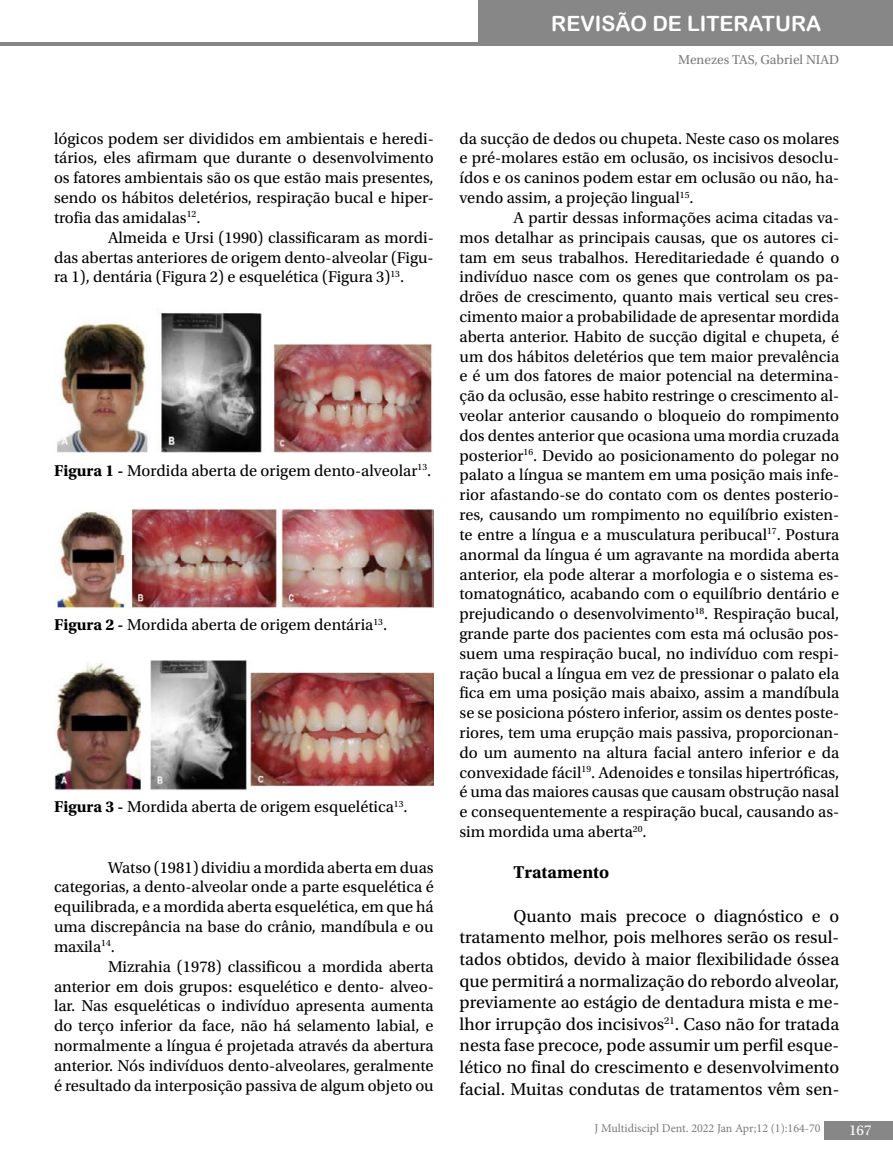
<style>
.page{position:relative;width:893px;height:1159px;background:#fff}
.page>*{position:absolute;margin:0;border:0;box-sizing:border-box;transform-origin:0 0}
.t1{font:21px "Arial Rounded MT Bold";color:#fff}
.t2{font:18px/21.6px "Utopia Std";color:#000;text-align:justify}
.t3{font:700 18px "Utopia Std";color:#000}
.t4{font:16.5px/19.8px "Utopia Std";color:#000;text-align:justify}
.t5{font:15px "Utopia Std";color:#fff}
.t6{font:13.5px "Utopia Std";color:#797a7c}
.t7{font:12px "Minion Pro";color:#797a7c}
.s1{font-weight:700}
</style>
<div class="page">
<div style="left:825px;top:1120px;width:68px;height:19px;background:#878787"></div>
<hr style="left:0;top:42px;width:893px;height:4px;background:#878787">
<img style="left:57px;top:312px;width:375px;height:141px">
<img style="left:54px;top:508px;width:380px;height:101px">
<img style="left:54px;top:660px;width:380px;height:130px">
<div style="left:479px;top:0;width:414px;height:43px;background:#878787"></div>
<p class="t1" style="left:551px;top:11px;width:271px">REVISÃO DE LITERATURA</p>
<p class="t6" style="left:678px;top:52px;width:162px">Menezes TAS, Gabriel NIAD</p>
<p class="t4" style="left:54px;top:129px;width:381px">lógicos podem ser divididos em ambientais e heredi&shy;tários, eles afirmam que durante o desenvolvimento os fatores ambientais são os que estão mais presentes, sendo os hábitos deletérios, respiração bucal e hiper&shy;trofia das amidalas<sup>12</sup>.</p>
<p class="t4" style="left:54px;top:228px;width:381px;text-indent:54px">Almeida e Ursi (1990) classificaram as mordi&shy;das abertas anteriores de origem dento-alveolar (Figu&shy;ra 1), dentária (Figura 2) e esquelética (Figura 3)<sup>13</sup>.</p>
<p class="t4" style="left:54px;top:460px;width:378px"><span class="s1">Figura 1 -</span> Mordida aberta de origem dento-alveolar<sup>13</sup>.</p>
<p class="t4" style="left:54px;top:615px;width:334px"><span class="s1">Figura 2 -</span> Mordida aberta de origem dentária<sup>13</sup>.</p>
<p class="t4" style="left:54px;top:797px;width:355px"><span class="s1">Figura 3 -</span> Mordida aberta de origem esquelética<sup>13</sup>.</p>
<p class="t4" style="left:54px;top:857px;width:381px;text-indent:54px">Watso (1981) dividiu a mordida aberta em duas categorias, a dento-alveolar onde a parte esquelética é equilibrada, e a mordida aberta esquelética, em que há uma discrepância na base do crânio, mandíbula e ou maxila<sup>14</sup>.</p>
<p class="t4" style="left:54px;top:956px;width:381px;text-indent:54px">Mizrahia (1978) classificou a mordida aberta anterior em dois grupos: esquelético e dento- alveo&shy;lar. Nas esqueléticas o indivíduo apresenta aumenta do terço inferior da face, não há selamento labial, e normalmente a língua é projetada através da abertura anterior. Nós indivíduos dento-alveolares, geralmente é resultado da interposição passiva de algum objeto ou</p>
<p class="t4" style="left:460px;top:129px;width:381px">da sucção de dedos ou chupeta. Neste caso os molares e pré-molares estão em oclusão, os incisivos desoclu&shy;ídos e os caninos podem estar em oclusão ou não, ha&shy;vendo assim, a projeção lingual<sup>15</sup>.</p>
<p class="t4" style="left:460px;top:208px;width:381px;text-indent:54px">A partir dessas informações acima citadas va&shy;mos detalhar as principais causas, que os autores ci&shy;tam em seus trabalhos. Hereditariedade é quando o indivíduo nasce com os genes que controlam os pa&shy;drões de crescimento, quanto mais vertical seu cres&shy;cimento maior a probabilidade de apresentar mordida aberta anterior. Habito de sucção digital e chupeta, é um dos hábitos deletérios que tem maior prevalência e é um dos fatores de maior potencial na determina&shy;ção da oclusão, esse habito restringe o crescimento al&shy;veolar anterior causando o bloqueio do rompimento dos dentes anterior que ocasiona uma mordia cruzada posterior<sup>16</sup>. Devido ao posicionamento do polegar no palato a língua se mantem em uma posição mais infe&shy;rior afastando-se do contato com os dentes posterio&shy;res, causando um rompimento no equilíbrio existen&shy;te entre a língua e a musculatura peribucal<sup>17</sup>. Postura anormal da língua é um agravante na mordida aberta anterior, ela pode alterar a morfologia e o sistema es&shy;tomatognático, acabando com o equilíbrio dentário e prejudicando o desenvolvimento<sup>18</sup>. Respiração bucal, grande parte dos pacientes com esta má oclusão pos&shy;suem uma respiração bucal, no indivíduo com respi&shy;ração bucal a língua em vez de pressionar o palato ela fica em uma posição mais abaixo, assim a mandíbula se se posiciona póstero inferior, assim os dentes poste&shy;riores, tem uma erupção mais passiva, proporcionan&shy;do um aumento na altura facial antero inferior e da convexidade fácil<sup>19</sup>. Adenoides e tonsilas hipertróficas, é uma das maiores causas que causam obstrução nasal e consequentemente a respiração bucal, causando as&shy;sim mordida uma aberta<sup>20</sup>.</p>
<p class="t3" style="left:514px;top:862px;width:97px">Tratamento</p>
<p class="t2" style="left:460px;top:905px;width:381px;text-indent:54px">Quanto mais precoce o diagnóstico e o tratamento melhor, pois melhores serão os resul&shy;tados obtidos, devido à maior flexibilidade óssea que permitirá a normalização do rebordo alveolar, previamente ao estágio de dentadura mista e me&shy;lhor irrupção dos incisivos<sup>21</sup>. Caso não for tratada nesta fase precoce, pode assumir um perfil esque&shy;lético no final do crescimento e desenvolvimento facial. Muitas condutas de tratamentos vêm sen-</p>
<p class="t7" style="left:594px;top:1119px;width:228px">J Multidiscipl Dent. 2022 Jan Apr;12 (1):164-70</p>
<p class="t5" style="left:849px;top:1121px;width:24px">167</p>
</div>
